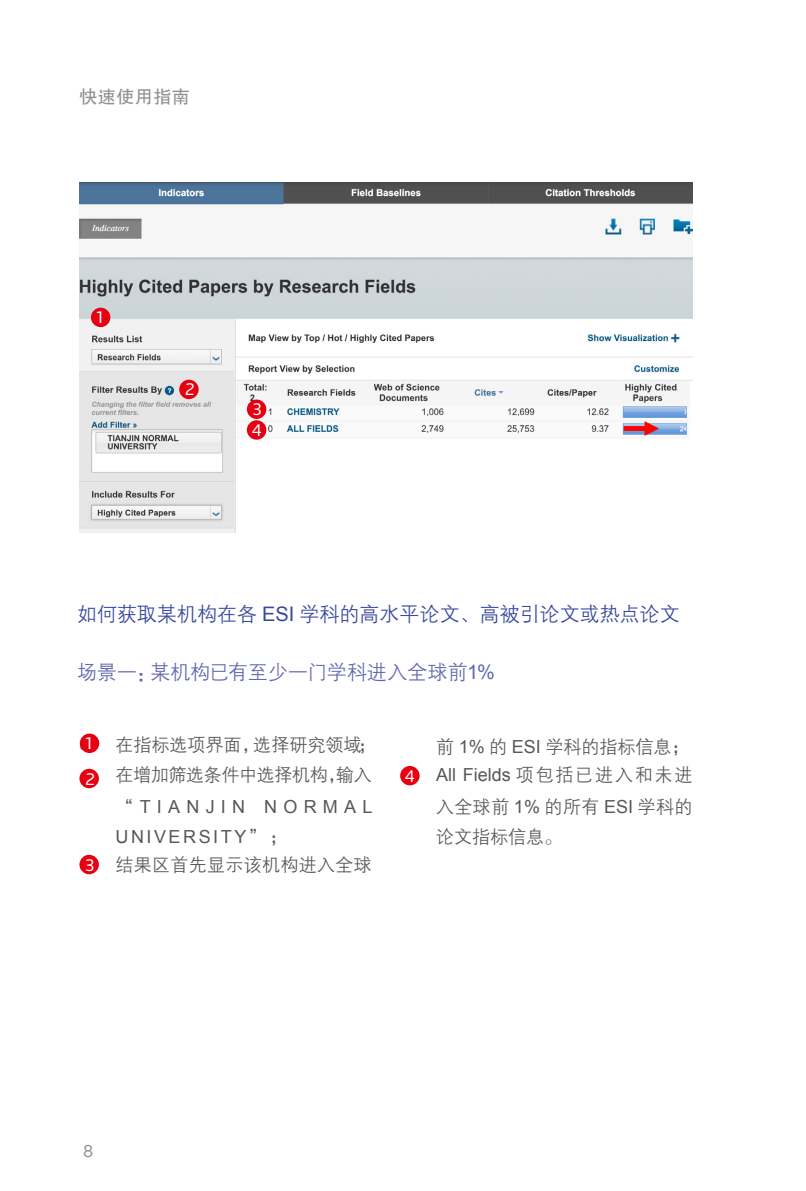
<style>
.page{position:relative;width:806px;height:1191px;background:#fff}
.page>*{position:absolute;margin:0;border:0;box-sizing:border-box;transform-origin:0 0}
.t1{font:20px "FZZDXJW GB1 0";color:#37489c}
.t2{font:20px "FZZDXJW GB1 0";color:#6266ad}
.t3{font:18px "FZZDXJW GB1 0";color:#595757}
.t4{font:18px/30px "Arial";letter-spacing:.345em;color:#595757}
.t5{font:18px/30px "FZZDXJW GB1 0";letter-spacing:.02em;color:#595757}
.t6{font:18px "Arial";color:#595757}
.t7{font:18px "FZZDXJW GB1 0";letter-spacing:-.02em;color:#595757}
.t8{font:18px "FZHTJW GB1 0";letter-spacing:.025em;color:#909090}
.t9{font:18px "Knowledge";color:#909090}
.t10{font:17.4px "Knowledge";color:#fff}
.s1{font-family:"Arial"}
.s2{font-family:"Knowledge";font-size:22px}
.s3{font-family:"FZZDXJW GB1 0"}
</style>
<div class="page">
<img style="left:79px;top:182px;width:613px;height:350px">
<div style="left:623px;top:426px;width:23px;height:5px;background:#f00"></div>
<svg style="left:644px;top:421px;width:14px;height:15px"></svg>
<div style="left:179px;top:380px;width:19px;height:19px;background:#e60012;border-radius:50%"></div>
<div style="left:79px;top:769px;width:20px;height:19px;background:#e60012;border-radius:50%"></div>
<div style="left:247px;top:399px;width:19px;height:20px;background:#e60012;border-radius:50%"></div>
<div style="left:79px;top:855px;width:20px;height:19px;background:#e60012;border-radius:50%"></div>
<div style="left:247px;top:420px;width:19px;height:20px;background:#e60012;border-radius:50%"></div>
<div style="left:400px;top:766px;width:19px;height:19px;background:#e60012;border-radius:50%"></div>
<div style="left:91px;top:308px;width:19px;height:19px;background:#e60012;border-radius:50%"></div>
<div style="left:80px;top:733px;width:19px;height:20px;background:#e60012;border-radius:50%"></div>
<p class="t8" style="left:79px;top:87px;width:112px">快速使用指南</p>
<p class="t10" style="left:97px;top:307px;width:7px">1</p>
<p class="t10" style="left:185px;top:379px;width:11px">2</p>
<p class="t10" style="left:253px;top:399px;width:10px">3</p>
<p class="t10" style="left:251px;top:419px;width:11px">4</p>
<p class="t1" style="left:77px;top:603px;width:604px">如何获取某机构在各 <span class="s1">ESI</span> 学科的高水平论文、高被引论文或热点论文</p>
<p class="t2" style="left:77px;top:661px;width:419px">场景一：某机构已有至少一门学科进入全球前<span class="s1">1%</span></p>
<p class="t3" style="left:79px;top:735px;width:298px"><span class="s2">•</span> 在指标选项界面，选择研究领域；</p>
<p class="t7" style="left:79px;top:765px;width:293px"><span class="s2">•</span> 在增加筛选条件中选择机构，输入</p>
<p class="t4" style="left:115px;top:792px;width:258px"><span class="s3">“</span>TIANJIN NORMAL<br>UNIVERSITY<span class="s3">”；</span></p>
<p class="t3" style="left:79px;top:855px;width:293px"><span class="s2">•</span> 结果区首先显示该机构进入全球</p>
<p class="t10" style="left:86px;top:733px;width:7px">1</p>
<p class="t10" style="left:85px;top:768px;width:11px">2</p>
<p class="t10" style="left:85px;top:854px;width:10px">3</p>
<p class="t3" style="left:436px;top:737px;width:255px">前 <span class="s1">1%</span> 的 <span class="s1">ESI</span> 学科的指标信息；</p>
<p class="t6" style="left:400px;top:763px;width:294px"><span class="s2">•</span> All Fields <span class="s3">项包括已进入和未进</span></p>
<p class="t5" style="left:436px;top:792px;width:257px">入全球前 <span class="s1">1%</span> 的所有 <span class="s1">ESI</span> 学科的论文指标信息。</p>
<p class="t10" style="left:404px;top:765px;width:11px">4</p>
<p class="t9" style="left:83px;top:1139px;width:12px">8</p>
</div>
